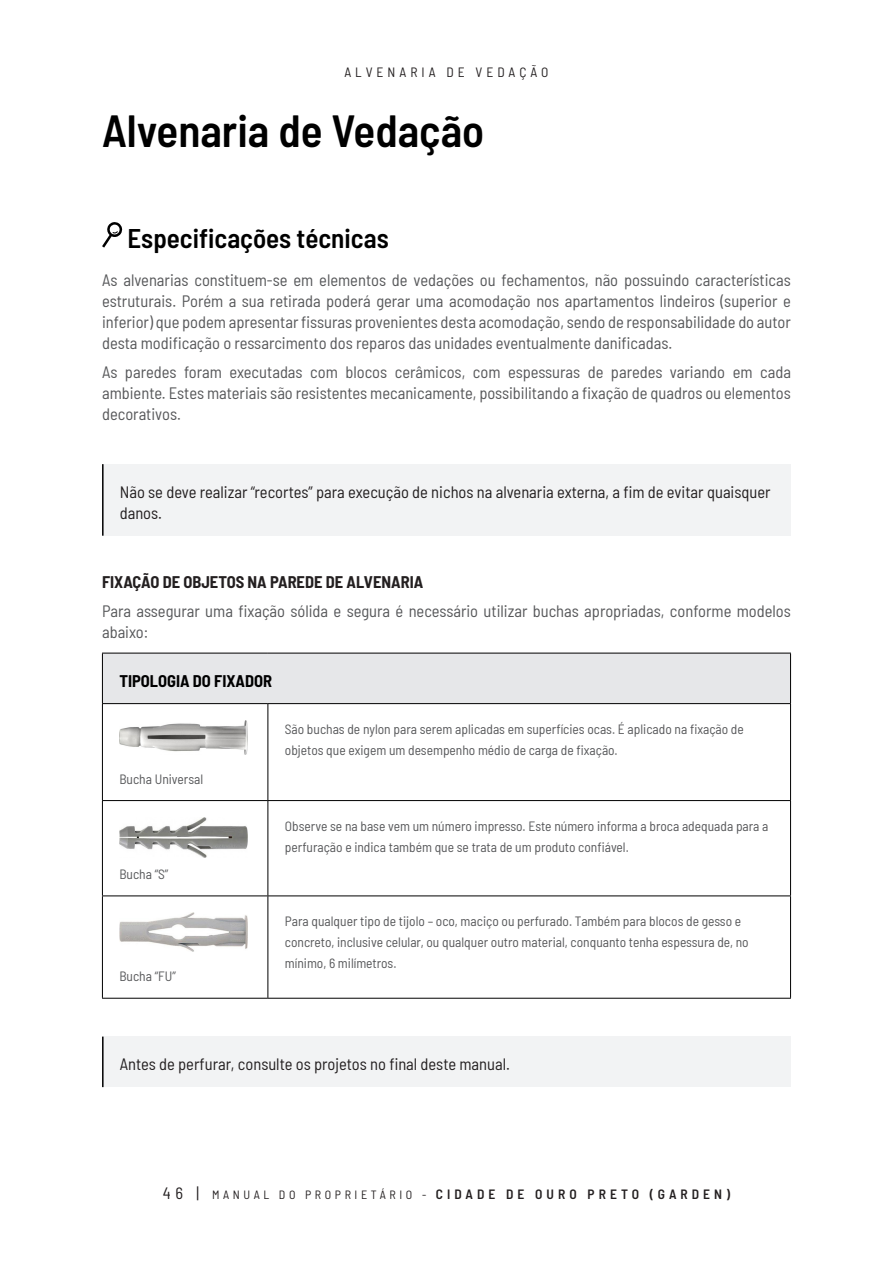
<style>
.page{position:relative;width:893px;height:1263px;background:#fff}
.page>*{position:absolute;margin:0;border:0;box-sizing:border-box;transform-origin:0 0}
.Capítulo{font:600 semi-condensed 45px "Barlow";color:#000}
.Itens{font:600 semi-condensed 27px "Barlow";color:#000}
.Corpo{font:semi-condensed 16.5px/21px "Barlow";color:#57585a;text-align:justify}
.Obs{font:semi-condensed 16.5px/21px "Barlow";color:#231f20}
.Título{font:700 semi-condensed 16.5px "Barlow";color:#231f20}
.Tabela_Título{font:700 semi-condensed 16.5px "Barlow";color:#000}
.Tabela_Corpo{font:semi-condensed 13.5px/21px "Barlow";color:#57585a}
.t1{font:600 semi-condensed 13.5px "Barlow";letter-spacing:.3em;color:#231f20}
.t2{font:semi-condensed 13.5px "Barlow";color:#231f20}
.s1{font-weight:400;font-size:16.5px}
.s2{font-weight:400;font-size:12px}
</style>
<div class="page">
<svg style="left:102px;top:222px;width:20px;height:26px"></svg>
<div style="left:103px;top:464px;width:688px;height:72px;background:#f2f3f4"></div>
<hr style="left:102px;top:464px;width:2px;height:72px;background:#000">
<div style="left:102px;top:653px;width:688px;height:51px;background:#e6e7e9"></div>
<svg style="left:103px;top:704px;width:687px;height:294px"></svg>
<hr style="left:102px;top:653px;width:166px;height:1px;background:#000">
<hr style="left:102px;top:653px;width:1px;height:50px;background:#000">
<hr style="left:268px;top:653px;width:523px;height:1px;background:#000">
<hr style="left:790px;top:653px;width:1px;height:50px;background:#000">
<hr style="left:102px;top:703px;width:166px;height:1px;background:#000">
<hr style="left:268px;top:703px;width:523px;height:1px;background:#000">
<hr style="left:102px;top:704px;width:1px;height:96px;background:#000">
<hr style="left:790px;top:704px;width:1px;height:96px;background:#000">
<hr style="left:102px;top:801px;width:1px;height:94px;background:#000">
<hr style="left:790px;top:801px;width:1px;height:94px;background:#000">
<hr style="left:102px;top:895px;width:166px;height:1px;background:#000">
<hr style="left:102px;top:896px;width:1px;height:102px;background:#000">
<hr style="left:268px;top:895px;width:523px;height:1px;background:#000">
<hr style="left:790px;top:896px;width:1px;height:102px;background:#000">
<hr style="left:102px;top:998px;width:166px;height:1px;background:#000">
<hr style="left:268px;top:998px;width:523px;height:1px;background:#000">
<hr style="left:267px;top:704px;width:1px;height:96px;background:#000">
<hr style="left:102px;top:800px;width:166px;height:1px;background:#000">
<hr style="left:268px;top:800px;width:523px;height:1px;background:#000">
<hr style="left:267px;top:801px;width:1px;height:94px;background:#000">
<hr style="left:267px;top:896px;width:1px;height:102px;background:#000">
<img style="left:119px;top:721px;width:128px;height:33px">
<img style="left:119px;top:817px;width:128px;height:41px">
<img style="left:119px;top:913px;width:128px;height:39px">
<div style="left:103px;top:1036px;width:688px;height:51px;background:#f2f3f4"></div>
<hr style="left:102px;top:1036px;width:2px;height:51px;background:#000">
<p class="t2" style="left:344px;top:63px;width:22px">A lvenaria</p>
<p class="t2" style="left:447px;top:63px;width:10px">de</p>
<p class="t2" style="left:476px;top:63px;width:22px">V eda</p>
<p class="t2" style="left:519px;top:63px;width:29px">ção</p>
<p class="Capítulo" style="left:102px;top:98px;width:384px">Alvenaria de Vedação</p>
<p class="Itens" style="left:127px;top:218px;width:263px">Especificações técnicas</p>
<p class="Corpo" style="left:102px;top:268px;width:690px">As alvenarias constituem-se em elementos de vedações ou fechamentos, não possuindo características estruturais. Porém a sua retirada poderá gerar uma acomodação nos apartamentos lindeiros (superior e inferior) que podem apresentar fissuras provenientes desta acomodação, sendo de responsabilidade do autor desta modificação o ressarcimento dos reparos das unidades eventualmente danificadas.</p>
<p class="Corpo" style="left:102px;top:360px;width:690px">As paredes foram executadas com blocos cerâmicos, com espessuras de paredes variando em cada ambiente. Estes materiais são resistentes mecanicamente, possibilitando a fixação de quadros ou elementos decorativos.</p>
<p class="Obs" style="left:120px;top:480px;width:652px">Não se deve realizar “recortes” para execução de nichos na alvenaria externa, a fim de evitar quaisquer danos.</p>
<p class="Título" style="left:102px;top:570px;width:323px">FIXAÇÃO DE OBJETOS NA PAREDE DE ALVENARIA</p>
<p class="Corpo" style="left:102px;top:599px;width:690px">Para assegurar uma fixação sólida e segura é necessário utilizar buchas apropriadas, conforme modelos abaixo:</p>
<p class="Tabela_Título" style="left:119px;top:669px;width:154px">TIPOLOGIA DO FIXADOR</p>
<p class="Tabela_Corpo" style="left:119px;top:767px;width:85px">Bucha Universal</p>
<p class="Tabela_Corpo" style="left:119px;top:862px;width:50px">Bucha “S”</p>
<p class="Tabela_Corpo" style="left:119px;top:965px;width:58px">Bucha “FU”</p>
<p class="Tabela_Corpo" style="left:285px;top:718px;width:460px">São buchas de nylon para serem aplicadas em superfícies ocas. É aplicado na fixação de objetos que exigem um desempenho médio de carga de fixação.</p>
<p class="Tabela_Corpo" style="left:285px;top:815px;width:485px">Observe se na base vem um número impresso. Este número informa a broca adequada para a perfuração e indica também que se trata de um produto confiável.</p>
<p class="Tabela_Corpo" style="left:285px;top:910px;width:465px">Para qualquer tipo de tijolo – oco, maciço ou perfurado. Também para blocos de gesso e concreto, inclusive celular, ou qualquer outro material, conquanto tenha espessura de, no mínimo, 6 milímetros.</p>
<p class="Obs" style="left:120px;top:1052px;width:392px">Antes de perfurar, consulte os projetos no final deste manual.</p>
<p class="t1" style="left:163px;top:1184px;width:569px"><span class="s1">46 |</span> <span class="s2">MANUAL DO PROPRIETÁRIO -</span> CIDADE DE OURO PRETO (GARDEN)</p>
</div>
